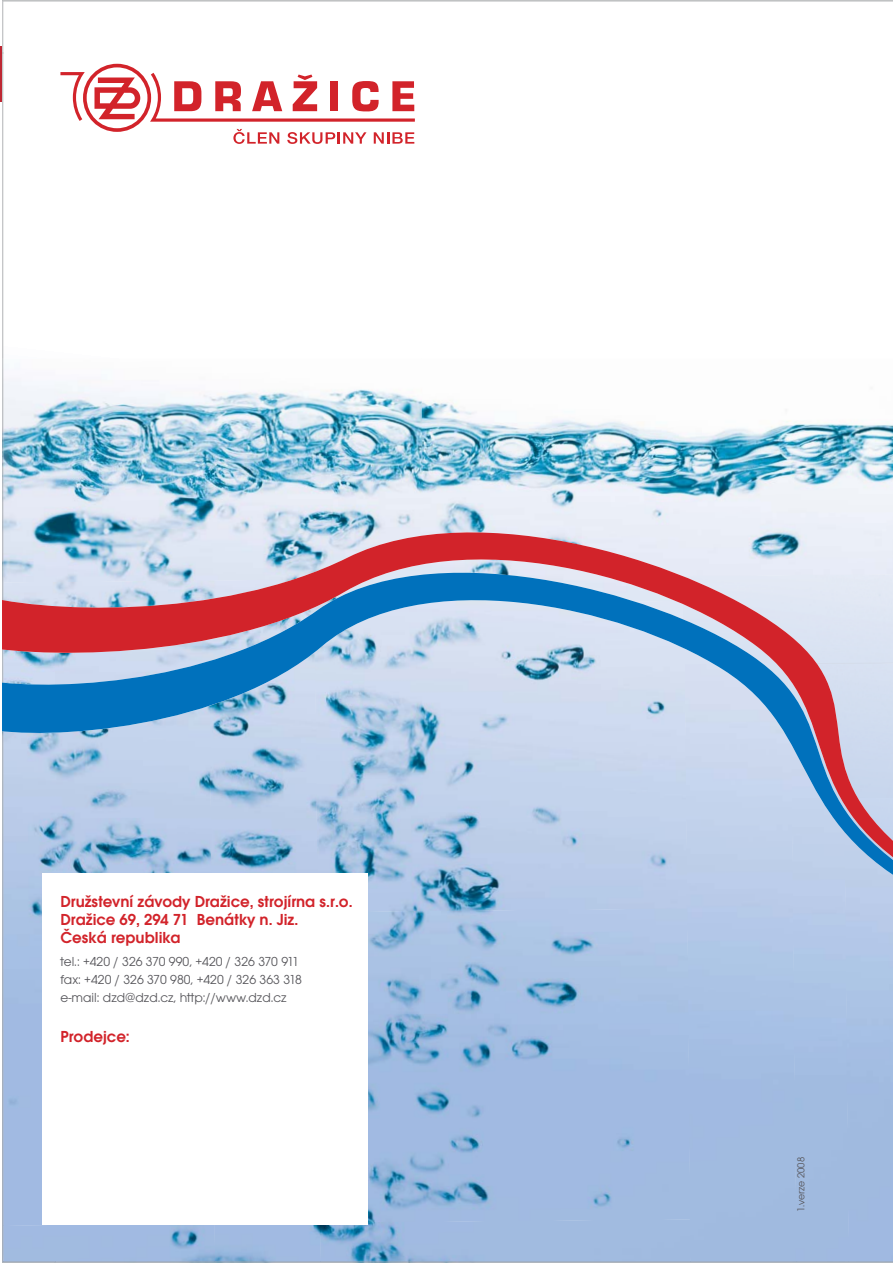
<style>
.page{position:relative;width:893px;height:1263px;background:#fff}
.page>*{position:absolute;margin:0;border:0;box-sizing:border-box;transform-origin:0 0}
.t1{font:16.5px/18px "Avant Gar Got Itc TCE Dem";color:#d2232a}
.t2{font:13.5px/18px "Avant Gar Got Itc TCE Boo";color:#56555a}
.t3{font:10.5px "Avant Gar Got Itc TCE Boo";color:#56555a}
</style>
<div class="page">
<img style="left:3px;top:53px;width:1px;height:306px">
<div style="left:215px;top:1225px;width:105px;height:28px;background:#a1bae2"></div>
<img style="left:368px;top:979px;width:322px;height:240px">
<img style="left:320px;top:1219px;width:371px;height:34px">
<img style="left:56px;top:1225px;width:159px;height:28px">
<img style="left:54px;top:1262px;width:839px;height:1px">
<img style="left:55px;top:1253px;width:838px;height:9px">
<img style="left:2px;top:359px;width:1px;height:134px">
<img style="left:424px;top:400px;width:469px;height:93px">
<img style="left:3px;top:359px;width:421px;height:134px">
<svg style="left:2px;top:493px;width:891px;height:40px;fill:#e9edf6"></svg>
<svg style="left:2px;top:533px;width:891px;height:446px"></svg>
<svg style="left:60px;top:64px;width:355px;height:80px"></svg>
<hr style="left:0;top:47px;width:2px;height:55px;background:#be2733">
<div style="left:42px;top:873px;width:326px;height:352px;background:#fff"></div>
<p class="t1" style="left:60px;top:893px;width:294px">Družstevní závody Dražice, strojírna s.r.o.<br>Dražice 69, 294 71 Benátky n. Jiz.<br>Česká republika</p>
<p class="t2" style="left:60px;top:953px;width:243px">tel.: +420 / 326 370 990, +420 / 326 370 911 fax: +420 / 326 370 980, +420 / 326 363 318 e-mail: dzd@dzd.cz, http://www.dzd.cz</p>
<p class="t1" style="left:60px;top:1027px;width:71px">Prodejce:</p>
<p class="t3" style="left:797px;top:1212px;width:56px;rotate:-90deg">1.verze 2008</p>
</div>
